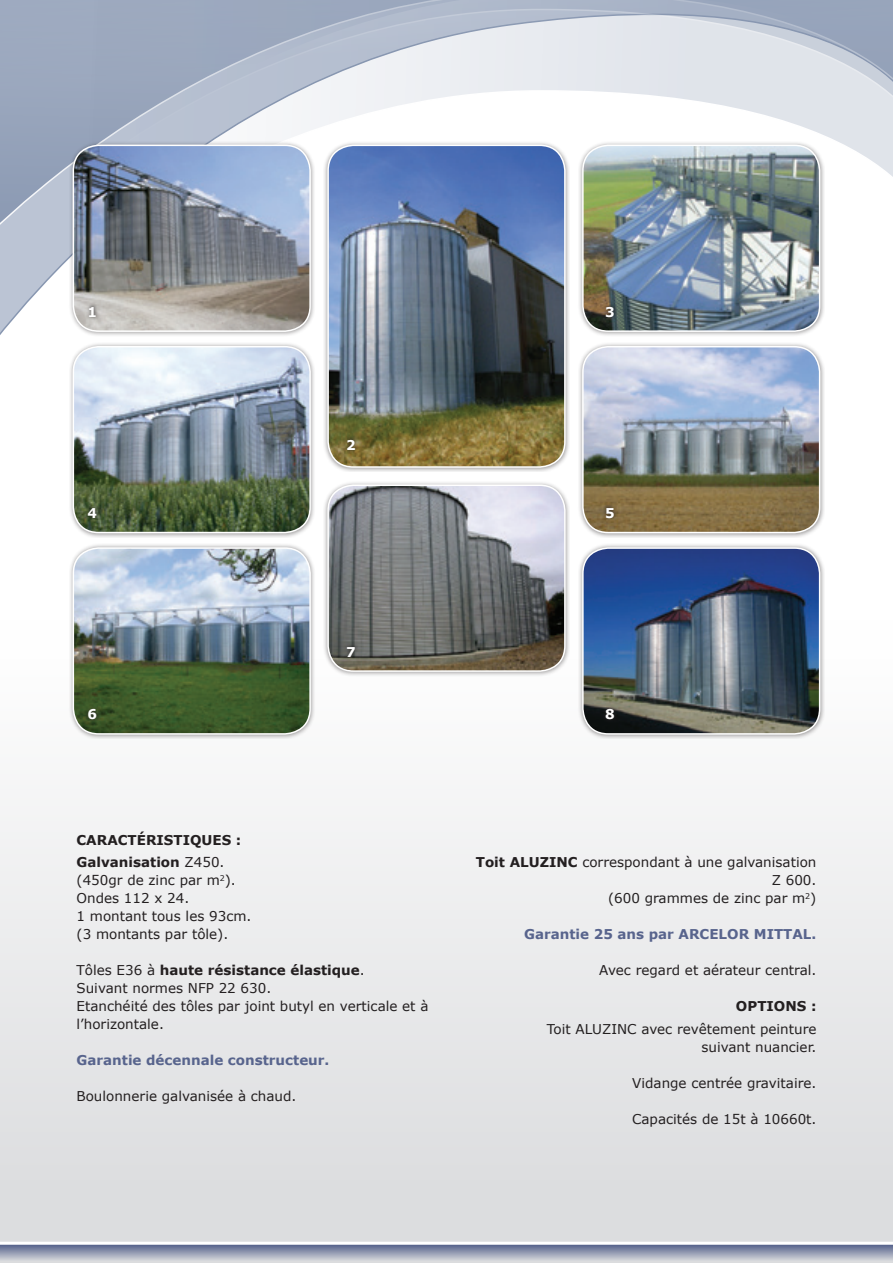
<style>
.page{position:relative;width:893px;height:1263px;background:#fff}
.page>*{position:absolute;margin:0;border:0;box-sizing:border-box;transform-origin:0 0}
.t1{font:13.5px/18px "Verdana";color:#231f20;text-align:right}
.t2{font:700 13.5px "Verdana";color:#231f20}
.t3{font:700 13.5px "Verdana";color:#58648d}
.t4{font:700 13.5px "Verdana";color:#fff}
.s1{font-weight:400}
.s2{font-weight:700}
</style>
<div class="page">
<svg style="left:0;top:0;width:893px;height:300px"></svg>
<div style="left:0;top:620px;width:893px;height:643px;background:linear-gradient(to bottom,#fff,#d8d9db)"></div>
<svg style="left:0;top:1240px;width:893px;height:23px;background:#afb4c4"></svg>
<div style="left:68px;top:140px;width:247px;height:196px;background:#231f20;opacity:.44"></div>
<img style="left:73px;top:145px;width:237px;height:186px">
<div style="left:73px;top:145px;width:238px;height:187px;border:2px solid #fff;border-radius:26px"></div>
<div style="left:68px;top:341px;width:247px;height:197px;background:#231f20;opacity:.44"></div>
<img style="left:73px;top:347px;width:237px;height:185px">
<div style="left:73px;top:346px;width:238px;height:187px;border:2px solid #fff;border-radius:26px"></div>
<div style="left:68px;top:543px;width:247px;height:196px;background:#231f20;opacity:.44"></div>
<img style="left:73px;top:548px;width:237px;height:186px">
<div style="left:73px;top:547px;width:238px;height:188px;border:2px solid #fff;border-radius:26px"></div>
<div style="left:323px;top:140px;width:247px;height:332px;background:#231f20;opacity:.44"></div>
<img style="left:328px;top:145px;width:237px;height:322px">
<div style="left:327px;top:145px;width:239px;height:323px;border:2px solid #fff;border-radius:26px"></div>
<div style="left:323px;top:480px;width:247px;height:196px;background:#231f20;opacity:.44"></div>
<img style="left:328px;top:485px;width:237px;height:186px">
<div style="left:327px;top:484px;width:239px;height:188px;border:2px solid #fff;border-radius:26px"></div>
<div style="left:577px;top:140px;width:248px;height:196px;background:#231f20;opacity:.44"></div>
<img style="left:583px;top:145px;width:237px;height:186px">
<div style="left:582px;top:145px;width:238px;height:187px;border:2px solid #fff;border-radius:26px"></div>
<div style="left:577px;top:341px;width:248px;height:197px;background:#231f20;opacity:.44"></div>
<img style="left:583px;top:347px;width:237px;height:185px">
<div style="left:582px;top:346px;width:238px;height:187px;border:2px solid #fff;border-radius:26px"></div>
<div style="left:577px;top:543px;width:248px;height:196px;background:#231f20;opacity:.44"></div>
<img style="left:583px;top:548px;width:237px;height:186px">
<div style="left:582px;top:547px;width:238px;height:188px;border:2px solid #fff;border-radius:26px"></div>
<svg style="left:85px;top:302px;width:15px;height:19px"></svg>
<svg style="left:83px;top:503px;width:18px;height:19px"></svg>
<svg style="left:84px;top:705px;width:17px;height:18px"></svg>
<svg style="left:343px;top:435px;width:16px;height:19px"></svg>
<svg style="left:343px;top:642px;width:16px;height:19px"></svg>
<svg style="left:602px;top:302px;width:16px;height:19px"></svg>
<svg style="left:602px;top:503px;width:16px;height:19px"></svg>
<svg style="left:602px;top:705px;width:16px;height:18px"></svg>
<p class="t4" style="left:87px;top:302px;width:11px">1</p>
<p class="t4" style="left:87px;top:504px;width:11px">4</p>
<p class="t4" style="left:346px;top:435px;width:11px">2</p>
<p class="t4" style="left:605px;top:302px;width:11px">3</p>
<p class="t4" style="left:605px;top:504px;width:11px">5</p>
<p class="t4" style="left:87px;top:705px;width:11px">6</p>
<p class="t4" style="left:346px;top:642px;width:11px">7</p>
<p class="t2" style="left:77px;top:830px;width:166px">CARACTÉRISTIQUES :</p>
<p class="t2" style="left:77px;top:853px;width:149px">Galvanisation <span class="s1">Z450.</span></p>
<p class="t1" style="left:77px;top:871px;width:161px">(450gr de zinc par m<sup>2</sup>).</p>
<p class="t1" style="left:77px;top:889px;width:114px">Ondes 112 x 24.</p>
<p class="t1" style="left:77px;top:907px;width:176px">1 montant tous les 93cm.</p>
<p class="t1" style="left:77px;top:925px;width:153px">(3 montants par tôle).</p>
<p class="t2" style="left:77px;top:961px;width:290px"><span class="s1">Tôles E36 à</span> haute résistance élastique<span class="s1">.</span></p>
<p class="t1" style="left:77px;top:979px;width:196px">Suivant normes NFP 22 630.</p>
<p class="t1" style="left:77px;top:997px;width:353px;text-align:left">Etanchéité des tôles par joint butyl en verticale et à l’horizontale.</p>
<p class="t3" style="left:77px;top:1051px;width:254px">Garantie décennale constructeur.</p>
<p class="t1" style="left:77px;top:1087px;width:221px">Boulonnerie galvanisée à chaud.</p>
<p class="t4" style="left:605px;top:705px;width:11px">8</p>
<p class="t1" style="left:476px;top:853px;width:342px"><span class="s2">Toit ALUZINC</span> correspondant à une galvanisation</p>
<p class="t1" style="left:608px;top:871px;width:210px">Z 600.<br>(600 grammes de zinc par m<sup>2</sup>)</p>
<p class="t3" style="left:524px;top:925px;width:294px">Garantie 25 ans par ARCELOR MITTAL.</p>
<p class="t1" style="left:599px;top:961px;width:219px">Avec regard et aérateur central.</p>
<p class="t2" style="left:736px;top:997px;width:82px">OPTIONS :</p>
<p class="t1" style="left:547px;top:1020px;width:271px">Toit ALUZINC avec revêtement peinture suivant nuancier.</p>
<p class="t1" style="left:632px;top:1074px;width:186px">Vidange centrée gravitaire.</p>
<p class="t1" style="left:632px;top:1110px;width:186px">Capacités de 15t à 10660t.</p>
</div>
